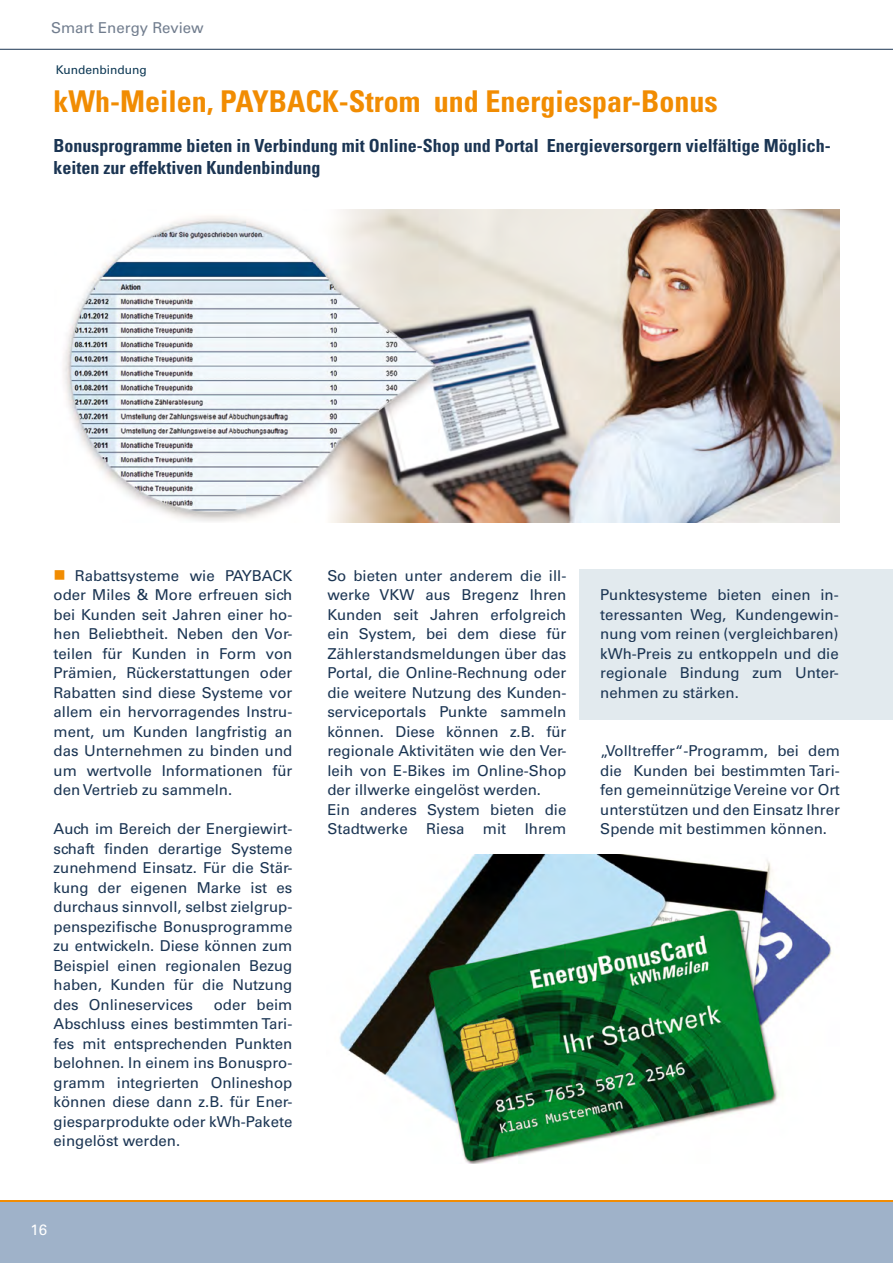
<style>
.page{position:relative;width:893px;height:1263px;background:#fff}
.page>*{position:absolute;margin:0;border:0;box-sizing:border-box;transform-origin:0 0}
.t1{font:700 condensed 30px "Univers LT";color:#f18c02}
.t2{font:700 condensed 18px/22.5px "Univers LT";color:#1b3553}
.t3{font:500 15px/19.5px "Univers CE";color:#1b3553;text-align:justify}
.t4{font:500 15px "Univers CE";color:#717d8e}
.t5{font:500 15px "Univers CE";color:#fff}
.t6{font:500 12px "Univers CE";color:#0c3753}
.s1{color:#f18c02}
</style>
<div class="page">
<div style="left:0;top:1200px;width:893px;height:12px;background:#f18c02"></div>
<div style="left:0;top:1202px;width:893px;height:61px;background:#9fb2c9"></div>
<hr style="left:0;top:49px;width:893px;height:1px;background:#1b3553">
<div style="left:580px;top:569px;width:313px;height:150px;background:#e2eaee"></div>
<img style="left:63px;top:210px;width:777px;height:312px">
<img style="left:339px;top:854px;width:494px;height:310px">
<p class="t4" style="left:51px;top:19px;width:154px">Smart Energy Review</p>
<p class="t6" style="left:56px;top:62px;width:93px">Kundenbindung</p>
<h1 class="t1" style="left:54px;top:83px;width:666px">kWh-Meilen, PAYBACK-Strom und Energiespar-Bonus</h1>
<p class="t2" style="left:54px;top:134px;width:779px">Bonusprogramme bieten in Verbindung mit Online-Shop und Portal Energieversorgern vielfältige Möglich&shy;keiten zur effektiven Kundenbindung</p>
<p class="t3" style="left:54px;top:566px;width:240px"><span class="s1">■</span> Rabattsysteme wie PAYBACK oder Miles &amp; More erfreuen sich bei Kunden seit Jahren einer ho&shy;hen Beliebtheit. Neben den Vor&shy;teilen für Kunden in Form von Prämien, Rückerstattungen oder Rabatten sind diese Systeme vor allem ein hervorragendes Instru&shy;ment, um Kunden langfristig an das Unternehmen zu binden und um wertvolle Informationen für den Vertrieb zu sammeln.</p>
<p class="t3" style="left:54px;top:819px;width:240px">Auch im Bereich der Energiewirt&shy;schaft finden derartige Systeme zunehmend Einsatz. Für die Stär&shy;kung der eigenen Marke ist es durchaus sinnvoll, selbst zielgrup&shy;penspezifische Bonusprogramme zu entwickeln. Diese können zum Beispiel einen regionalen Bezug haben, Kunden für die Nutzung des Onlineservices</p>
<p class="t3" style="left:54px;top:995px;width:240px;text-indent:160px">oder beim Abschluss eines bestimmten Tari&shy;fes mit entsprechenden Punkten belohnen. In einem ins Bonuspro&shy;gramm integrierten Onlineshop können diese dann z.B. für Ener&shy;giesparprodukte oder kWh-Pakete eingelöst werden.</p>
<p class="t5" style="left:31px;top:1221px;width:18px">16</p>
<p class="t3" style="left:327px;top:566px;width:240px;text-align:left">So bieten unter anderem die ill&shy;werke VKW aus Bregenz Ihren<br>Kunden seit Jahren erfolgreich ein System, bei dem diese für<br>Zählerstandsmeldungen über das<br>Portal, die Online-Rechnung oder die weitere Nutzung des Kunden&shy;serviceportals Punkte sammeln können. Diese können z.B. für regionale Aktivitäten wie den Ver&shy;leih von E-Bikes im Online-Shop der illwerke eingelöst werden.<br>Ein anderes System bieten die<br>Stadtwerke Riesa mit Ihrem</p>
<p class="t3" style="left:600px;top:585px;width:240px">Punktesysteme bieten einen in&shy;teressanten Weg, Kundengewin&shy;nung vom reinen (vergleichbaren) kWh-Preis zu entkoppeln und die regionale Bindung zum Unter&shy;nehmen zu stärken.</p>
<p class="t3" style="left:600px;top:741px;width:241px">„Volltreffer“-Programm, bei dem die Kunden bei bestimmten Tari&shy;fen gemeinnützige Vereine vor Ort unterstützen und den Einsatz Ihrer Spende mit bestimmen können.</p>
</div>
